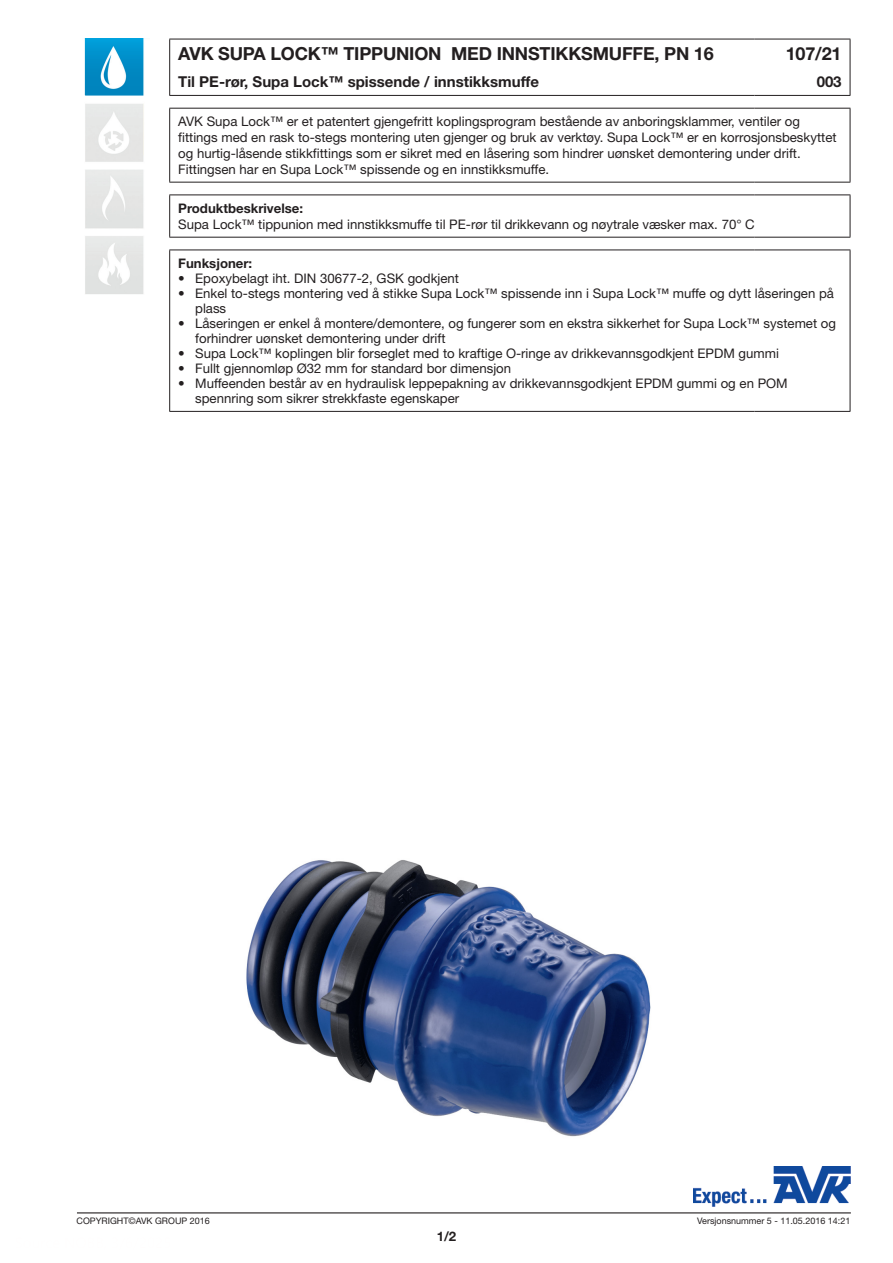
<style>
.page{position:relative;width:893px;height:1263px;background:#fff}
.page>*{position:absolute;margin:0;border:0;box-sizing:border-box;transform-origin:0 0}
.t1{font:700 18px "Helvetica Neue LT Pro";letter-spacing:-.01em;color:#231f20}
.t2{font:700 15px "Helvetica Neue LT Pro";color:#231f20}
.t3{font:13.2px/15.9px "Helvetica Neue LT Pro";color:#231f20}
.t4{font:700 13.2px "Helvetica Neue LT Pro";color:#231f20}
.t5{font:9px "Helvetica Neue LT Pro";color:#231f20}
</style>
<div class="page">
<hr style="left:77px;top:1212px;width:774px;height:1px;background:#231f20">
<img style="left:84px;top:38px;width:60px;height:256px">
<img style="left:246px;top:860px;width:405px;height:277px">
<img style="left:693px;top:1166px;width:157px;height:41px">
<hr style="left:169px;top:39px;width:585px;height:1px;background:#231f20">
<hr style="left:169px;top:39px;width:1px;height:56px;background:#231f20">
<hr style="left:169px;top:95px;width:585px;height:1px;background:#231f20">
<hr style="left:754px;top:39px;width:96px;height:1px;background:#231f20">
<hr style="left:850px;top:39px;width:1px;height:56px;background:#231f20">
<hr style="left:754px;top:95px;width:96px;height:1px;background:#231f20">
<hr style="left:169px;top:108px;width:585px;height:1px;background:#231f20">
<hr style="left:169px;top:109px;width:1px;height:73px;background:#231f20">
<hr style="left:754px;top:108px;width:96px;height:1px;background:#231f20">
<hr style="left:169px;top:182px;width:585px;height:1px;background:#231f20">
<hr style="left:754px;top:182px;width:96px;height:1px;background:#231f20">
<hr style="left:850px;top:109px;width:1px;height:73px;background:#231f20">
<hr style="left:169px;top:195px;width:585px;height:1px;background:#231f20">
<hr style="left:169px;top:195px;width:1px;height:42px;background:#231f20">
<hr style="left:754px;top:195px;width:96px;height:1px;background:#231f20">
<hr style="left:169px;top:237px;width:585px;height:1px;background:#231f20">
<hr style="left:754px;top:237px;width:96px;height:1px;background:#231f20">
<hr style="left:850px;top:195px;width:1px;height:42px;background:#231f20">
<hr style="left:169px;top:250px;width:585px;height:1px;background:#231f20">
<hr style="left:169px;top:250px;width:1px;height:161px;background:#231f20">
<hr style="left:754px;top:250px;width:96px;height:1px;background:#231f20">
<hr style="left:169px;top:411px;width:585px;height:1px;background:#231f20">
<hr style="left:754px;top:411px;width:96px;height:1px;background:#231f20">
<hr style="left:850px;top:250px;width:1px;height:161px;background:#231f20">
<h1 class="t1" style="left:178px;top:43px;width:537px">AVK SUPA LOCK™ TIPPUNION MED INNSTIKKSMUFFE, PN 16</h1>
<p class="t2" style="left:178px;top:72px;width:362px">Til PE-rør, Supa Lock™ spissende / innstikksmuffe</p>
<h1 class="t1" style="left:786px;top:43px;width:57px">107/21</h1>
<p class="t2" style="left:817px;top:72px;width:26px">003</p>
<p class="t3" style="left:178px;top:113px;width:660px">AVK Supa Lock™ er et patentert gjengefritt koplingsprogram bestående av anboringsklammer, ventiler og fittings med en rask to-stegs montering uten gjenger og bruk av verktøy. Supa Lock™ er en korrosjonsbeskyttet og hurtig-låsende stikkfittings som er sikret med en låsering som hindrer uønsket demontering under drift.<br>Fittingsen har en Supa Lock™ spissende og en innstikksmuffe.</p>
<p class="t4" style="left:178px;top:200px;width:126px">Produktbeskrivelse:</p>
<p class="t3" style="left:178px;top:216px;width:578px">Supa Lock™ tippunion med innstikksmuffe til PE-rør til drikkevann og nøytrale væsker max. 70° C</p>
<p class="t4" style="left:178px;top:255px;width:76px">Funksjoner:</p>
<p class="t3" style="left:178px;top:270px;width:282px">• Epoxybelagt iht. DIN 30677-2, GSK godkjent</p>
<p class="t3" style="left:195px;top:285px;width:640px;line-height:15px;text-indent:-17px">• Enkel to-stegs montering ved å stikke Supa Lock™ spissende inn i Supa Lock™ muffe og dytt låseringen på plass</p>
<p class="t3" style="left:195px;top:315px;width:642px;line-height:15px;text-indent:-17px">• Låseringen er enkel å montere/demontere, og fungerer som en ekstra sikkerhet for Supa Lock™ systemet og forhindrer uønsket demontering under drift</p>
<p class="t3" style="left:178px;top:345px;width:602px">• Supa Lock™ koplingen blir forseglet med to kraftige O-ringe av drikkevannsgodkjent EPDM gummi</p>
<p class="t3" style="left:178px;top:360px;width:334px">• Fullt gjennomløp Ø32 mm for standard bor dimensjon</p>
<p class="t3" style="left:195px;top:375px;width:594px;line-height:15px;text-indent:-17px">• Muffeenden består av en hydraulisk leppepakning av drikkevannsgodkjent EPDM gummi og en POM spennring som sikrer strekkfaste egenskaper</p>
<p class="t5" style="left:77px;top:1215px;width:135px">COPYRIGHT©AVK GROUP 2016</p>
<p class="t5" style="left:697px;top:1215px;width:155px">Versjonsnummer 5 - 11.05.2016 14:21</p>
<p class="t4" style="left:437px;top:1227px;width:21px">1/2</p>
</div>
